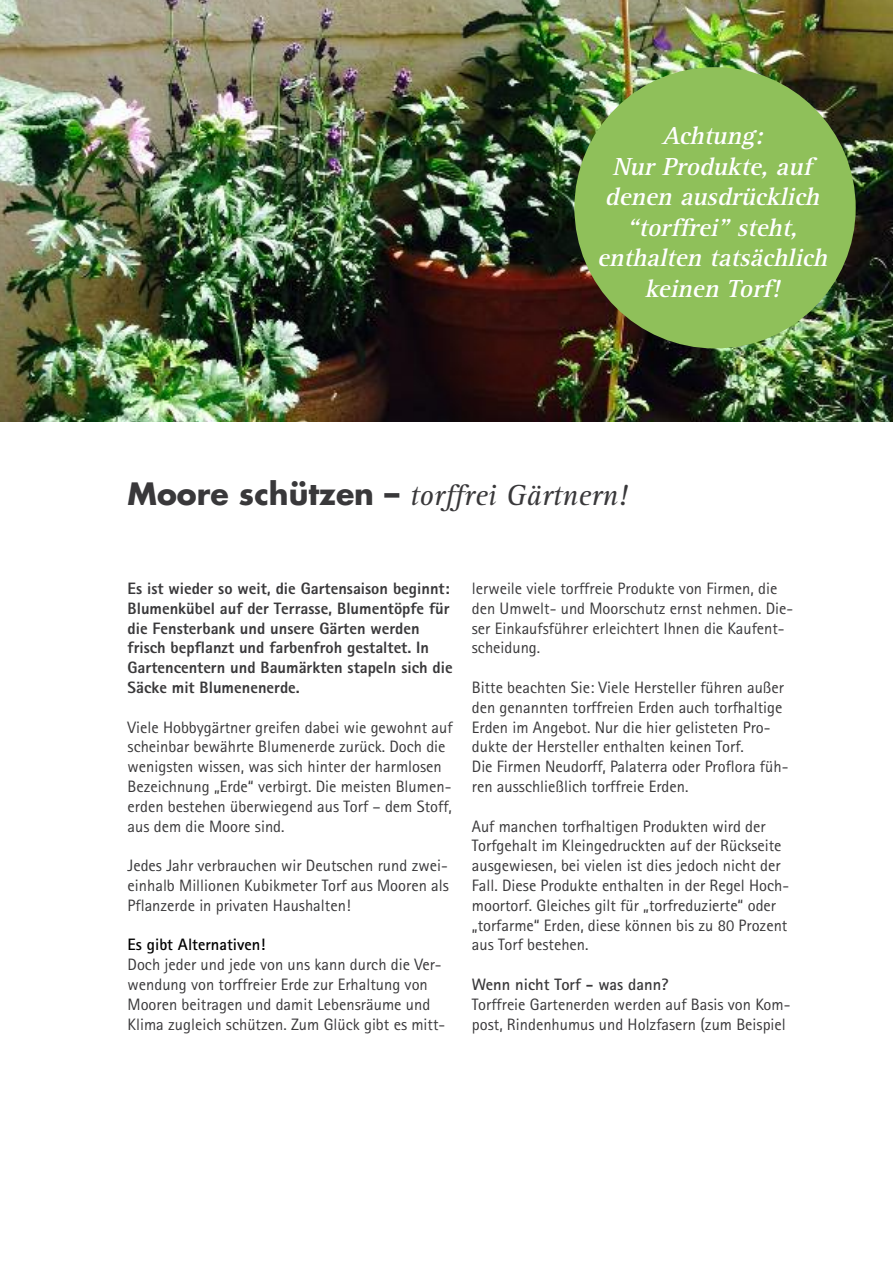
<style>
.page{position:relative;width:893px;height:1263px;background:#fff}
.page>*{position:absolute;margin:0;border:0;box-sizing:border-box;transform-origin:0 0}
.t1{font:italic 30px "Agfa Rotis Serif";color:#39383a}
.t2{font:italic 700 25.5px/30.6px "Agfa Rotis Serif";color:#fff;text-align:center}
.t3{font:16.5px/19.8px "Agfa Rotis Sans Serif";color:#39383a}
.t4{font:800 16.5px/19.8px "Agfa Rotis Sans Serif";color:#39383a}
.t5{font:700 16.5px "Agfa Rotis Sans Serif";color:#39383a}
.t6{font:700 16.5px "Agfa Rotis Sans Serif";color:#000}
.s1{font-family:"Futura LT";font-weight:700;font-style:normal}
</style>
<div class="page">
<img style="left:0;top:0;width:893px;height:422px">
<div style="left:574px;top:67px;width:282px;height:281px;background:#8fc05a;border-radius:50%"></div>
<h2 class="t2" style="left:597px;top:123px;width:231px">Achtung:<br>Nur Produkte, auf denen ausdrücklich “torffrei” steht, enthalten tatsächlich keinen Torf!</h2>
<h1 class="t1" style="left:128px;top:485px;width:501px"><span class="s1">Moore schützen –</span> torffrei Gärtnern!</h1>
<p class="t4" style="left:128px;top:580px;width:327px">Es ist wieder so weit, die Gartensaison beginnt:<br>Blumenkübel auf der Terrasse, Blumentöpfe für die Fensterbank und unsere Gärten werden frisch bepflanzt und farbenfroh gestaltet. In Gartencentern und Baumärkten stapeln sich die Säcke mit Blumenenerde.</p>
<p class="t3" style="left:128px;top:719px;width:326px">Viele Hobbygärtner greifen dabei wie gewohnt auf scheinbar bewährte Blumenerde zurück. Doch die wenigsten wissen, was sich hinter der harmlosen Bezeichnung „Erde“ verbirgt. Die meisten Blumen&shy;erden bestehen überwiegend aus Torf – dem Stoff, aus dem die Moore sind.</p>
<p class="t3" style="left:128px;top:857px;width:323px;text-align:justify">Jedes Jahr verbrauchen wir Deutschen rund zwei&shy;einhalb Millionen Kubikmeter Torf aus Mooren als Pflanzerde in privaten Haushalten!</p>
<p class="t6" style="left:128px;top:939px;width:139px">Es gibt Alternativen!</p>
<p class="t3" style="left:128px;top:956px;width:319px">Doch jeder und jede von uns kann durch die Ver&shy;wendung von torffreier Erde zur Erhaltung von Mooren beitragen und damit Lebensräume und Klima zugleich schützen. Zum Glück gibt es mitt-</p>
<p class="t3" style="left:472px;top:580px;width:323px">lerweile viele torffreie Produkte von Firmen, die den Umwelt- und Moorschutz ernst nehmen. Die&shy;ser Einkaufsführer erleichtert Ihnen die Kaufent&shy;scheidung.</p>
<p class="t3" style="left:472px;top:679px;width:318px">Bitte beachten Sie: Viele Hersteller führen außer den genannten torffreien Erden auch torfhaltige Erden im Angebot. Nur die hier gelisteten Pro&shy;dukte der Hersteller enthalten keinen Torf.<br>Die Firmen Neudorff, Palaterra oder Proflora füh&shy;ren ausschließlich torffreie Erden.</p>
<p class="t3" style="left:472px;top:818px;width:319px">Auf manchen torfhaltigen Produkten wird der Torfgehalt im Kleingedruckten auf der Rückseite ausgewiesen, bei vielen ist dies jedoch nicht der Fall. Diese Produkte enthalten in der Regel Hoch&shy;moortorf. Gleiches gilt für „torfreduzierte“ oder „torfarme“ Erden, diese können bis zu 80 Prozent aus Torf bestehen.</p>
<p class="t5" style="left:472px;top:979px;width:198px">Wenn nicht Torf - was dann?</p>
<p class="t3" style="left:472px;top:996px;width:320px">Torffreie Gartenerden werden auf Basis von Kom&shy;post, Rindenhumus und Holzfasern (zum Beispiel</p>
</div>
